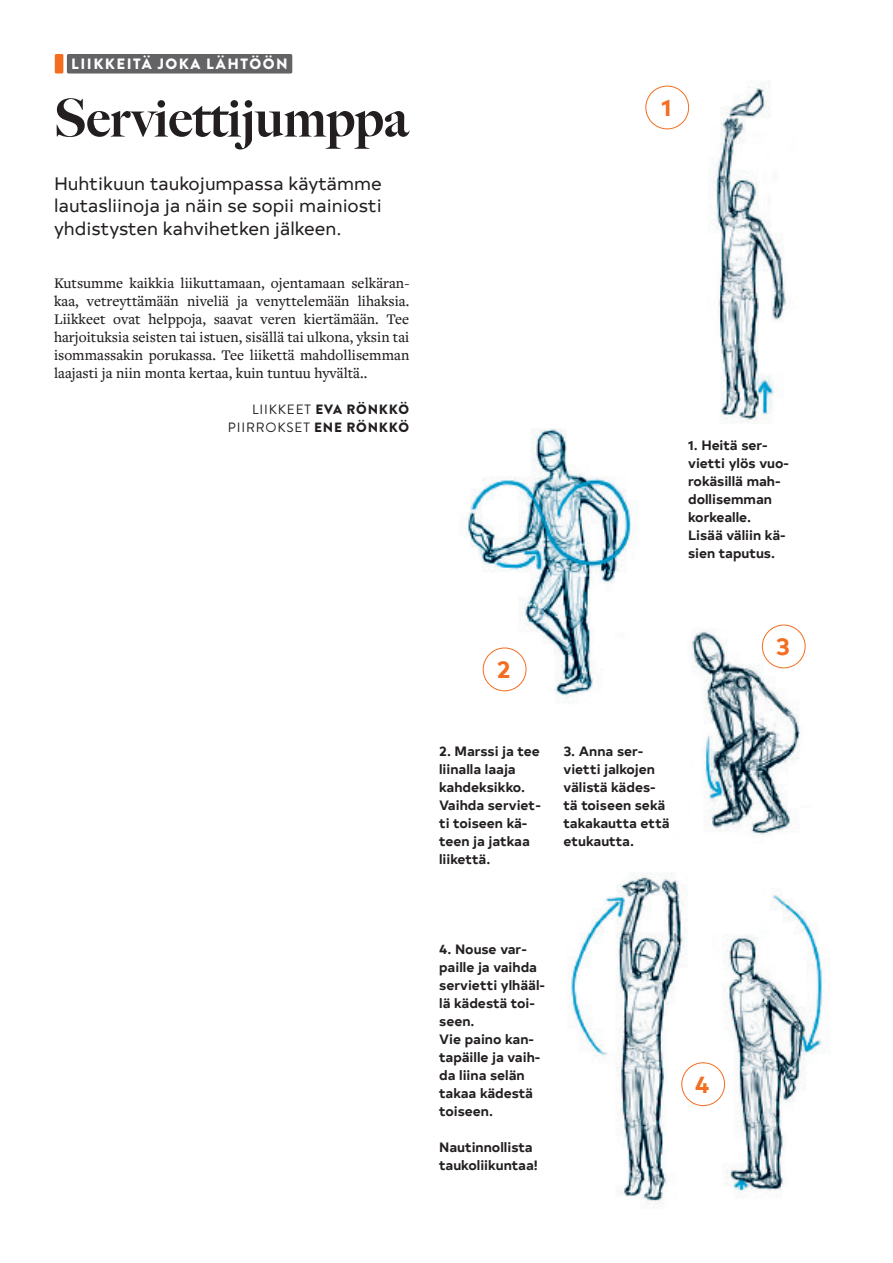
<style>
.page{position:relative;width:893px;height:1263px;background:#fff}
.page>*{position:absolute;margin:0;border:0;box-sizing:border-box;transform-origin:0 0}
.Otsikko_antikva_3{font:900 52.5px "Big Caslon FB";color:#231f20}
.Nosto_pieni{font:700 24px "Typold";color:#f36e21}
.Ingressi_pieni{font:18px/22.5px "Typold";color:#231f20;text-align:justify}
.Leipäteksti_ei_sisen{font:500 15.3px/18px "Freight Text Pro";color:#231f20;text-align:justify}
.t1{font:900 15px "Brandon Grotesque";letter-spacing:.1em;color:#fff}
.Kuvateksti{font:700 13.5px/18px "Typold";color:#231f20}
.Kirjoittaja{font:13.5px "Brandon Grotesque";letter-spacing:.06em;color:#231f20}
.Kirjoittaja-2{font:900 13.5px "Brandon Grotesque";letter-spacing:.06em;color:#231f20}
.s1{font-weight:400}
.s2{font-weight:900}
</style>
<div class="page">
<div style="left:67px;top:54px;width:225px;height:20px;background:#636366;border-radius:2px"></div>
<div style="left:55px;top:54px;width:8px;height:20px;background:#f36e21;border-radius:2px"></div>
<img style="left:684px;top:81px;width:102px;height:343px">
<img style="left:466px;top:429px;width:171px;height:270px">
<img style="left:692px;top:624px;width:114px;height:211px">
<img style="left:569px;top:874px;width:123px;height:333px">
<img style="left:713px;top:894px;width:113px;height:303px">
<div style="left:645px;top:86px;width:44px;height:43px;border:1px solid #f36e21;border-radius:50%"></div>
<div style="left:762px;top:625px;width:43px;height:43px;border:1px solid #f36e21;border-radius:50%"></div>
<div style="left:681px;top:1062px;width:44px;height:44px;border:1px solid #f36e21;border-radius:50%"></div>
<div style="left:483px;top:648px;width:43px;height:43px;border:1px solid #f36e21;border-radius:50%"></div>
<p class="t1" style="left:71px;top:53px;width:218px">LIIKKEITÄ JOKA LÄHTÖÖN</p>
<p class="Otsikko_antikva_3" style="left:54px;top:87px;width:356px">Serviettijumppa</p>
<p class="Ingressi_pieni" style="left:54px;top:170px;width:329px">Huhtikuun taukojumpassa käytämme lautasliinoja ja näin se sopii mainiosti yhdistysten kahvihetken jälkeen.</p>
<p class="Leipäteksti_ei_sisen" style="left:54px;top:274px;width:357px">Kutsumme kaikkia liikuttamaan, ojentamaan selkäran&shy;kaa, vetreyttämään niveliä ja venyttelemään lihaksia.<br>Liikkeet ovat helppoja, saavat veren kiertämään. Tee harjoituksia seisten tai istuen, sisällä tai ulkona, yksin tai isommassakin porukassa. Tee liikettä mahdollisemman laajasti ja niin monta kertaa, kuin tuntuu hyvältä..</p>
<p class="Kirjoittaja-2" style="left:252px;top:400px;width:159px"><span class="s1">LIIKKEET</span> EVA RÖNKKÖ</p>
<p class="Kirjoittaja" style="left:228px;top:418px;width:183px">PIIRROKSET <span class="s2">ENE RÖNKKÖ</span></p>
<p class="Nosto_pieni" style="left:661px;top:88px;width:12px">1</p>
<p class="Kuvateksti" style="left:688px;top:435px;width:102px">1. Heitä ser&shy;vietti ylös vuo&shy;rokäsillä mah&shy;dollisemman korkealle.</p>
<p class="Kuvateksti" style="left:688px;top:525px;width:99px">Lisää väliin kä&shy;sien taputus.</p>
<p class="Nosto_pieni" style="left:497px;top:650px;width:16px">2</p>
<p class="Kuvateksti" style="left:439px;top:741px;width:102px">2. Marssi ja tee liinalla laaja kahdeksikko.</p>
<p class="Kuvateksti" style="left:439px;top:795px;width:103px">Vaihda serviet&shy;ti toiseen kä&shy;teen ja jatkaa liikettä.</p>
<p class="Kuvateksti" style="left:564px;top:741px;width:107px">3. Anna ser&shy;vietti jalkojen välistä kädes&shy;tä toiseen sekä takakautta että etukautta.</p>
<p class="Nosto_pieni" style="left:776px;top:627px;width:16px">3</p>
<p class="Kuvateksti" style="left:439px;top:939px;width:107px">4. Nouse var&shy;paille ja vaihda servietti ylhääl&shy;lä kädestä toi&shy;seen.</p>
<p class="Kuvateksti" style="left:439px;top:1029px;width:103px">Vie paino kan&shy;tapäille ja vaih&shy;da liina selän takaa kädestä toiseen.</p>
<p class="Kuvateksti" style="left:439px;top:1137px;width:100px">Nautinnollista taukoliikuntaa!</p>
<p class="Nosto_pieni" style="left:695px;top:1065px;width:16px">4</p>
</div>
